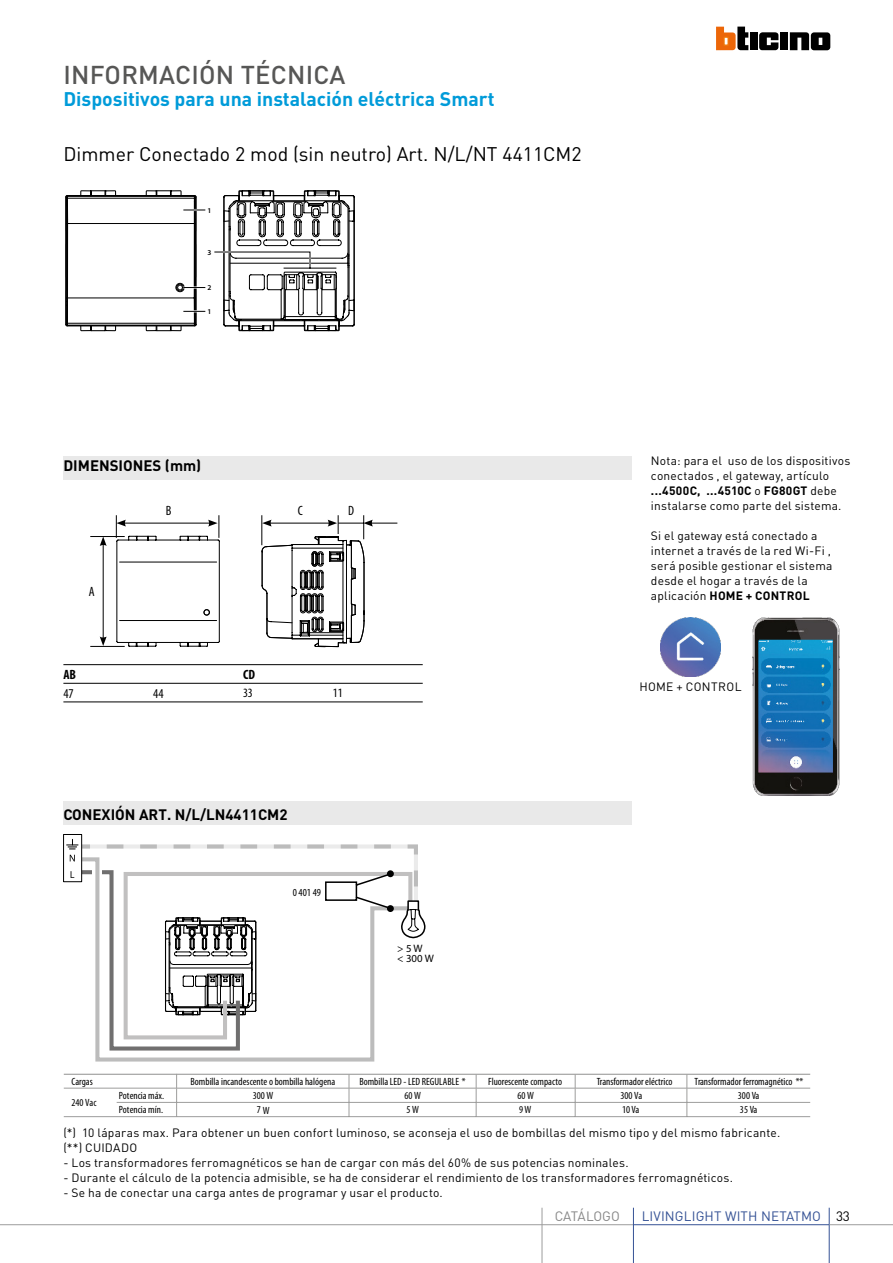
<style>
.page{position:relative;width:893px;height:1263px;background:#fff}
.page>*{position:absolute;margin:0;border:0;box-sizing:border-box;transform-origin:0 0}
.t1{font:500 25.5px "DIN Pro";letter-spacing:.01em;color:#575756}
.t2{font:19.5px "DIN Pro";color:#000}
.t3{font:700 19.5px "DIN Pro";color:#009bd9}
.t4{font:700 15px "DIN Pro";color:#000}
.t5{font:13.5px "DIN Pro";letter-spacing:.01em;color:#355295}
.t6{font:13.5px "DIN Pro";color:#878787}
.t7{font:condensed 13.5px "Myriad Pro";color:#000}
.t8{font:700 condensed 13.5px "Myriad Pro";color:#000}
.t9{font:condensed 12.75px "Myriad Pro";color:#000}
.t10{font:12px/15px "DIN Pro";letter-spacing:.015em;color:#000}
.t11{font:10.8px/9.4px "Myriad Pro";color:#000}
.t12{font:condensed 10.8px "Myriad Pro";color:#000}
.t13{font:condensed 10.5px "Myriad Pro";color:#000}
.t14{font:600 7.35px "Myriad Pro";color:#000}
.s1{font-weight:700}
.s2{color:#000}
</style>
<div class="page">
<hr style="left:0;top:1224px;width:634px;height:1px;background:#9d9d9c">
<hr style="left:829px;top:1208px;width:1px;height:55px;background:#355295">
<hr style="left:633px;top:1208px;width:1px;height:55px;background:#355295">
<hr style="left:634px;top:1224px;width:195px;height:1px;background:#355295">
<hr style="left:829px;top:1224px;width:64px;height:1px;background:#9d9d9c">
<hr style="left:542px;top:1208px;width:1px;height:55px;background:#9d9d9c">
<div style="left:750px;top:32px;width:8px;height:18px;background:#000"></div>
<div style="left:780px;top:32px;width:8px;height:18px;background:#000"></div>
<svg style="left:716px;top:27px;width:32px;height:23px"></svg>
<svg style="left:759px;top:32px;width:19px;height:18px"></svg>
<svg style="left:790px;top:32px;width:40px;height:18px"></svg>
<div style="left:63px;top:456px;width:569px;height:23px;background:#e9e9e9"></div>
<div style="left:63px;top:801px;width:569px;height:24px;background:#e9e9e9"></div>
<img style="left:661px;top:617px;width:59px;height:60px">
<img style="left:752px;top:618px;width:88px;height:178px">
<svg style="left:65px;top:190px;width:140px;height:142px"></svg>
<svg style="left:214px;top:190px;width:141px;height:142px"></svg>
<svg style="left:95px;top:1052px;width:280px;height:9px"></svg>
<div style="left:63px;top:834px;width:19px;height:48px;border:1px solid #000"></div>
<svg style="left:67px;top:834px;width:358px;height:218px"></svg>
<div style="left:387px;top:905px;width:7px;height:7px;background:#000;border-radius:50%"></div>
<hr style="left:64px;top:1088px;width:53px;height:1px;background:#9d9d9c">
<hr style="left:117px;top:1088px;width:60px;height:1px;background:#9d9d9c">
<hr style="left:177px;top:1088px;width:172px;height:1px;background:#9d9d9c">
<hr style="left:349px;top:1088px;width:127px;height:1px;background:#9d9d9c">
<hr style="left:476px;top:1088px;width:99px;height:1px;background:#9d9d9c">
<hr style="left:575px;top:1088px;width:112px;height:1px;background:#9d9d9c">
<hr style="left:687px;top:1088px;width:123px;height:1px;background:#9d9d9c">
<hr style="left:64px;top:1074px;width:53px;height:1px;background:#9d9d9c">
<hr style="left:117px;top:1074px;width:60px;height:1px;background:#9d9d9c">
<hr style="left:177px;top:1074px;width:172px;height:1px;background:#9d9d9c">
<hr style="left:349px;top:1074px;width:127px;height:1px;background:#9d9d9c">
<hr style="left:476px;top:1074px;width:99px;height:1px;background:#9d9d9c">
<hr style="left:575px;top:1074px;width:112px;height:1px;background:#9d9d9c">
<hr style="left:687px;top:1074px;width:123px;height:1px;background:#9d9d9c">
<hr style="left:117px;top:1102px;width:60px;height:1px;background:#9d9d9c">
<hr style="left:177px;top:1102px;width:172px;height:1px;background:#9d9d9c">
<hr style="left:349px;top:1102px;width:127px;height:1px;background:#9d9d9c">
<hr style="left:476px;top:1102px;width:99px;height:1px;background:#9d9d9c">
<hr style="left:575px;top:1102px;width:112px;height:1px;background:#9d9d9c">
<hr style="left:687px;top:1102px;width:123px;height:1px;background:#9d9d9c">
<hr style="left:64px;top:1116px;width:53px;height:1px;background:#9d9d9c">
<hr style="left:117px;top:1116px;width:60px;height:1px;background:#9d9d9c">
<hr style="left:177px;top:1116px;width:172px;height:1px;background:#9d9d9c">
<hr style="left:349px;top:1116px;width:127px;height:1px;background:#9d9d9c">
<hr style="left:476px;top:1116px;width:99px;height:1px;background:#9d9d9c">
<hr style="left:575px;top:1116px;width:112px;height:1px;background:#9d9d9c">
<hr style="left:687px;top:1116px;width:123px;height:1px;background:#9d9d9c">
<svg style="left:176px;top:1075px;width:1px;height:41px"></svg>
<svg style="left:349px;top:1075px;width:1px;height:41px"></svg>
<svg style="left:476px;top:1075px;width:1px;height:41px"></svg>
<svg style="left:575px;top:1075px;width:1px;height:41px"></svg>
<svg style="left:687px;top:1074px;width:1px;height:42px"></svg>
<hr style="left:63px;top:702px;width:90px;height:1px;background:#000">
<hr style="left:153px;top:702px;width:90px;height:1px;background:#000">
<hr style="left:243px;top:702px;width:90px;height:1px;background:#000">
<hr style="left:333px;top:702px;width:90px;height:1px;background:#000">
<hr style="left:63px;top:664px;width:90px;height:1px;background:#000">
<hr style="left:153px;top:664px;width:90px;height:1px;background:#000">
<hr style="left:243px;top:664px;width:90px;height:1px;background:#000">
<hr style="left:333px;top:664px;width:90px;height:1px;background:#000">
<hr style="left:63px;top:683px;width:90px;height:1px;background:#000">
<hr style="left:153px;top:683px;width:90px;height:1px;background:#000">
<hr style="left:243px;top:683px;width:90px;height:1px;background:#000">
<hr style="left:333px;top:683px;width:90px;height:1px;background:#000">
<svg style="left:116px;top:515px;width:104px;height:132px"></svg>
<hr style="left:90px;top:536px;width:35px;height:1px;background:#000">
<hr style="left:103px;top:544px;width:1px;height:95px;background:#000">
<svg style="left:100px;top:636px;width:7px;height:10px"></svg>
<svg style="left:100px;top:537px;width:7px;height:9px"></svg>
<hr style="left:90px;top:646px;width:35px;height:1px;background:#000">
<svg style="left:261px;top:515px;width:136px;height:132px"></svg>
<h1 class="t1" style="left:64px;top:54px;width:284px">INFORMACIÓN TÉCNICA</h1>
<h2 class="t3" style="left:63px;top:86px;width:433px">Dispositivos para una instalación eléctrica Smart</h2>
<h2 class="t2" style="left:63px;top:141px;width:520px">Dimmer Conectado 2 mod (sin neutro) Art. N/L/NT 4411CM2</h2>
<p class="t14" style="left:207px;top:205px;width:5px">1</p>
<p class="t14" style="left:207px;top:247px;width:5px">3</p>
<p class="t14" style="left:207px;top:283px;width:5px">2</p>
<p class="t14" style="left:207px;top:307px;width:5px">1</p>
<p class="t4" style="left:63px;top:455px;width:139px">DIMENSIONES (mm)</p>
<p class="t7" style="left:89px;top:584px;width:7px">A</p>
<p class="t7" style="left:166px;top:503px;width:7px">B</p>
<p class="t7" style="left:298px;top:503px;width:7px">C</p>
<p class="t7" style="left:348px;top:503px;width:8px">D</p>
<p class="t8" style="left:63px;top:666px;width:14px">AB</p>
<p class="t8" style="left:243px;top:666px;width:13px">CD</p>
<p class="t7" style="left:63px;top:685px;width:12px">47</p>
<p class="t7" style="left:153px;top:685px;width:12px">44</p>
<p class="t9" style="left:243px;top:685px;width:11px">33</p>
<p class="t9" style="left:333px;top:685px;width:11px">11</p>
<p class="t4" style="left:63px;top:805px;width:226px">CONEXIÓN ART. N/L/LN4411CM2</p>
<p class="t12" style="left:293px;top:886px;width:30px">0 401 49</p>
<p class="t11" style="left:397px;top:944px;width:38px">&gt; 5 W<br>&lt; 300 W</p>
<p class="t10" style="left:651px;top:453px;width:201px">Nota: para el uso de los dispositivos conectados , el gateway, artículo <span class="s1">...4500C, ...4510C</span> o <span class="s1">FG80GT</span> debe instalarse como parte del sistema.</p>
<p class="t10" style="left:651px;top:528px;width:183px">Si el gateway está conectado a internet a través de la red Wi-Fi , será posible gestionar el sistema desde el hogar a través de la aplicación <span class="s1">HOME + CONTROL</span></p>
<p class="t10" style="left:639px;top:679px;width:104px">HOME + CONTROL</p>
<p class="t13" style="left:488px;top:1075px;width:75px">Fluorescente compacto</p>
<p class="t13" style="left:597px;top:1075px;width:77px">Transformador eléctrico</p>
<p class="t13" style="left:622px;top:1103px;width:19px">10 Va</p>
<p class="t13" style="left:71px;top:1075px;width:23px">Cargas</p>
<p class="t13" style="left:191px;top:1075px;width:146px">Bombilla incandescente o bombilla halógena</p>
<p class="t13" style="left:359px;top:1075px;width:108px">Bombilla LED - LED REGULABLE *</p>
<p class="t13" style="left:694px;top:1075px;width:110px">Transformador ferromagnético **</p>
<p class="t13" style="left:71px;top:1096px;width:27px">240 Vac</p>
<p class="t13" style="left:119px;top:1089px;width:47px">Potencia máx.</p>
<p class="t13" style="left:253px;top:1089px;width:22px">300 W</p>
<p class="t13" style="left:404px;top:1089px;width:18px">60 W</p>
<p class="t13" style="left:517px;top:1089px;width:18px">60 W</p>
<p class="t13" style="left:620px;top:1089px;width:24px">300 Va</p>
<p class="t13" style="left:738px;top:1089px;width:23px">300 Va</p>
<p class="t13" style="left:119px;top:1103px;width:46px">Potencia mín.</p>
<p class="t13" style="left:257px;top:1104px;width:14px">7W</p>
<p class="t13" style="left:406px;top:1103px;width:14px">5W</p>
<p class="t13" style="left:740px;top:1103px;width:19px">35 Va</p>
<p class="t10" style="left:63px;top:1125px;width:718px">(*) 10 láparas max. Para obtener un buen confort luminoso, se aconseja el uso de bombillas del mismo tipo y del mismo fabricante. (**) CUIDADO</p>
<p class="t10" style="left:63px;top:1155px;width:567px">- Los transformadores ferromagnéticos se han de cargar con más del 60% de sus potencias nominales.</p>
<p class="t10" style="left:63px;top:1170px;width:671px">- Durante el cálculo de la potencia admisible, se ha de considerar el rendimiento de los transformadores ferromagnéticos.</p>
<p class="t10" style="left:63px;top:1185px;width:381px">- Se ha de conectar una carga antes de programar y usar el producto.</p>
<p class="t13" style="left:519px;top:1103px;width:14px">9 W</p>
<p class="t6" style="left:555px;top:1207px;width:67px">CATÁLOGO</p>
<p class="t5" style="left:642px;top:1207px;width:210px">LIVINGLIGHT WITH NETATMO <span class="s2">33</span></p>
</div>
